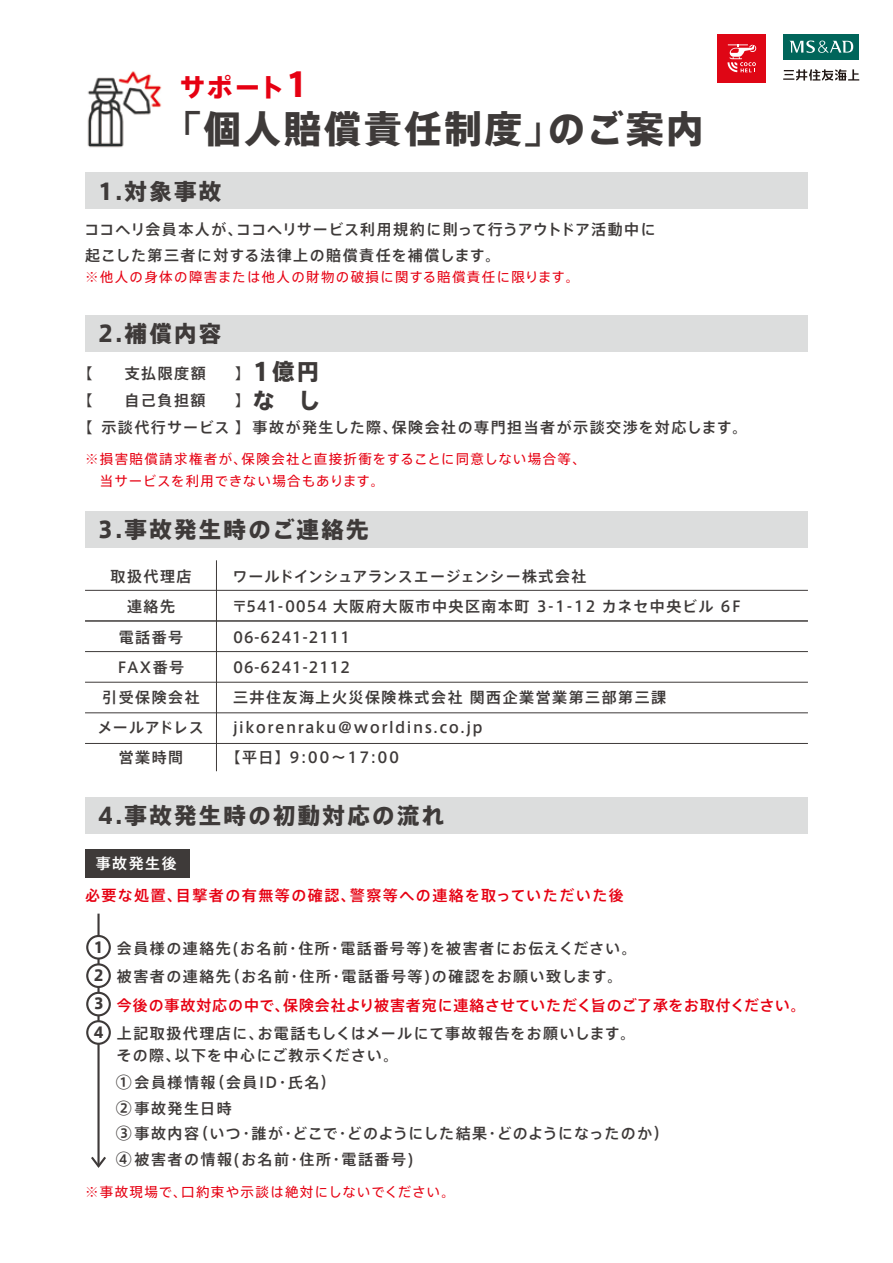
<style>
.page{position:relative;width:893px;height:1263px;background:#fff}
.page>*{position:absolute;margin:0;border:0;box-sizing:border-box;transform-origin:0 0}
.t1{font:800 37.5px "Axis Std";letter-spacing:.07em;color:#3e3a39}
.t2{font:800 25.5px "Axis Std";color:#e60012}
.t3{font:800 22.5px "Axis Std";letter-spacing:.1em;color:#3e3a39}
.t4{font:500 15px/30.2px "Axis Std";letter-spacing:.1em;color:#3e3a39}
.t5{font:500 15px/28.3px "Axis Std";letter-spacing:.06em;color:#e60012}
.t6{font:500 15px/25.5px "Axis Std";letter-spacing:.065em;color:#3e3a39}
.t7{font:500 15px "Axis Std";letter-spacing:.1em;color:#e60012}
.t8{font:500 15px "Axis Std";letter-spacing:.03em;color:#3e3a39}
.t9{font:500 15px "Axis Std";letter-spacing:.02em;color:#3e3a39}
.t10{font:500 15px "Axis Std";letter-spacing:.075em;color:#3e3a39}
.t11{font:500 15px "Axis Std";letter-spacing:.1em;color:#fff}
.t12{font:800 15px "Axis Std";color:#3e3a39}
.t13{font:13.5px "Axis Std";letter-spacing:.1em;color:#e60012}
.t14{font:13.5px/21.3px "Axis Std";letter-spacing:.08em;color:#e60012}
.s1{font-size:33.15px}
.s2{font-weight:500;font-size:15px}
.s3{font-size:24.75px}
.s4{font-weight:800}
.s5{font-weight:800;color:#3e3a39}
.s6{color:#3e3a39}
.s7{font-size:18px}
</style>
<div class="page">
<div style="left:85px;top:849px;width:104px;height:29px;background:#3e3a39"></div>
<hr style="left:97px;top:914px;width:3px;height:252px;background:#3e3a39">
<div style="left:85px;top:315px;width:723px;height:36px;background:#dcdddd"></div>
<div style="left:85px;top:172px;width:723px;height:36px;background:#dcdddd"></div>
<div style="left:85px;top:511px;width:723px;height:37px;background:#dcdddd"></div>
<div style="left:85px;top:797px;width:723px;height:36px;background:#dcdddd"></div>
<hr style="left:216px;top:560px;width:1px;height:211px;background:#3e3a39">
<hr style="left:85px;top:590px;width:723px;height:1px;background:#3e3a39">
<hr style="left:85px;top:620px;width:723px;height:1px;background:#3e3a39">
<hr style="left:85px;top:651px;width:723px;height:1px;background:#3e3a39">
<hr style="left:85px;top:682px;width:723px;height:1px;background:#3e3a39">
<hr style="left:85px;top:712px;width:723px;height:1px;background:#3e3a39">
<hr style="left:85px;top:743px;width:723px;height:1px;background:#3e3a39">
<div style="left:87px;top:936px;width:23px;height:22px;background:#fff;border-radius:50%"></div>
<div style="left:86px;top:935px;width:25px;height:24px;border:2px solid #3e3a39;border-radius:50%"></div>
<svg style="left:87px;top:964px;width:23px;height:23px"></svg>
<div style="left:86px;top:963px;width:25px;height:25px;border:2px solid #3e3a39;border-radius:50%"></div>
<div style="left:87px;top:993px;width:23px;height:22px;background:#fff;border-radius:50%"></div>
<div style="left:86px;top:992px;width:25px;height:24px;border:2px solid #3e3a39;border-radius:50%"></div>
<svg style="left:87px;top:1021px;width:23px;height:23px"></svg>
<div style="left:86px;top:1020px;width:25px;height:25px;border:2px solid #3e3a39;border-radius:50%"></div>
<svg style="left:91px;top:1154px;width:15px;height:14px"></svg>
<img style="left:87px;top:71px;width:75px;height:77px">
<svg style="left:783px;top:69px;width:76px;height:12px"></svg>
<div style="left:783px;top:34px;width:76px;height:25px;background:#00655a"></div>
<svg style="left:790px;top:41px;width:63px;height:12px"></svg>
<div style="left:717px;top:34px;width:49px;height:49px;background:#df0615"></div>
<svg style="left:727px;top:44px;width:29px;height:28px"></svg>
<h2 class="t2" style="left:180px;top:67px;width:130px">サポート<span class="s1">1</span></h2>
<h1 class="t1" style="left:163px;top:100px;width:542px">「個人賠償責任制度」のご案内</h1>
<h3 class="t3" style="left:98px;top:174px;width:125px">1.対象事故</h3>
<p class="t6" style="left:84px;top:216px;width:573px">ココヘリ会員本人が、ココヘリサービス利用規約に則って行うアウトドア活動中に起こした第三者に対する法律上の賠償責任を補償します。</p>
<p class="t13" style="left:85px;top:267px;width:496px">※他人の身体の障害または他人の財物の破損に関する賠償責任に限ります。</p>
<h3 class="t3" style="left:98px;top:316px;width:125px">2.補償内容</h3>
<p class="t4" style="left:78px;top:357px;width:16px">【</p>
<p class="t4" style="left:125px;top:357px;width:82px">支払限度額</p>
<h3 class="t3" style="left:235px;top:354px;width:86px"><span class="s2">】</span><span class="s3">1</span>億円</h3>
<p class="t4" style="left:78px;top:384px;width:16px">【</p>
<p class="t4" style="left:125px;top:384px;width:82px">自己負担額</p>
<h3 class="t3" style="left:235px;top:383px;width:87px"><span class="s2">】</span>な　し</h3>
<p class="t4" style="left:78px;top:411px;width:671px">【示談代行サービス】事故が発生した際、保険会社の専門担当者が示談交渉を対応します。</p>
<p class="t14" style="left:85px;top:448px;width:502px">※損害賠償請求権者が、保険会社と直接折衝をすることに同意しない場合等、　当サービスを利用できない場合もあります。</p>
<h3 class="t3" style="left:98px;top:512px;width:272px">3.事故発生時のご連絡先</h3>
<p class="t4" style="left:97px;top:560px;width:108px;text-align:center">取扱代理店<br>連絡先<br>電話番号<br>FAX番号<br>引受保険会社メールアドレス営業時間</p>
<p class="t9" style="left:232px;top:565px;width:356px">ワールドインシュアランスエージェンシー株式会社</p>
<p class="t4" style="left:232px;top:591px;width:510px">〒541-0054 大阪府大阪市中央区南本町 3-1-12 カネセ中央ビル 6F</p>
<p class="t8" style="left:233px;top:626px;width:119px">06-6241-2111</p>
<p class="t8" style="left:233px;top:656px;width:119px">06-6241-2112</p>
<p class="t4" style="left:233px;top:681px;width:435px">三井住友海上火災保険株式会社 関西企業営業第三部第三課</p>
<p class="t4" style="left:233px;top:711px;width:251px">jikorenraku@worldins.co.jp</p>
<p class="t4" style="left:226px;top:742px;width:175px">【平日】9:00～17:00</p>
<h3 class="t3" style="left:98px;top:799px;width:348px">4.事故発生時の初動対応の流れ</h3>
<p class="t11" style="left:96px;top:852px;width:82px">事故発生後</p>
<p class="t7" style="left:85px;top:884px;width:540px">必要な処置、目撃者の有無等の確認、警察等への連絡を取っていただいた後</p>
<p class="t4" style="left:93px;top:931px;width:531px"><span class="s4">1<br>2</span> 被害者の連絡先（お名前・住所・電話番号等)の確認をお願い致します。</p>
<p class="t5" style="left:117px;top:990px;width:690px;text-indent:-23px"><span class="s5">3</span> 今後の事故対応の中で、保険会社より被害者宛に連絡させていただく旨のご了承をお取付ください。<span class="s6">上記取扱代理店に、お電話もしくはメールにて事故報告をお願いします。</span></p>
<p class="t10" style="left:117px;top:1043px;width:283px">その際、以下を中心にご教示ください。</p>
<p class="t4" style="left:117px;top:932px;width:521px">会員様の連絡先(お名前・住所・電話番号等)を被害者にお伝えください。</p>
<p class="t12" style="left:93px;top:1021px;width:12px">4</p>
<p class="t4" style="left:115px;top:1069px;width:556px;line-height:25.5px"><span class="s7">①</span>会員様情報（会員ID・氏名）<br><span class="s7">②</span>事故発生日時<br><span class="s7">③</span>事故内容（いつ・誰が・どこで・どのようにした結果・どのようになったのか）<br><span class="s7">④</span>被害者の情報(お名前・住所・電話番号)</p>
<p class="t13" style="left:85px;top:1182px;width:371px">※事故現場で、口約束や示談は絶対にしないでください。</p>
</div>
